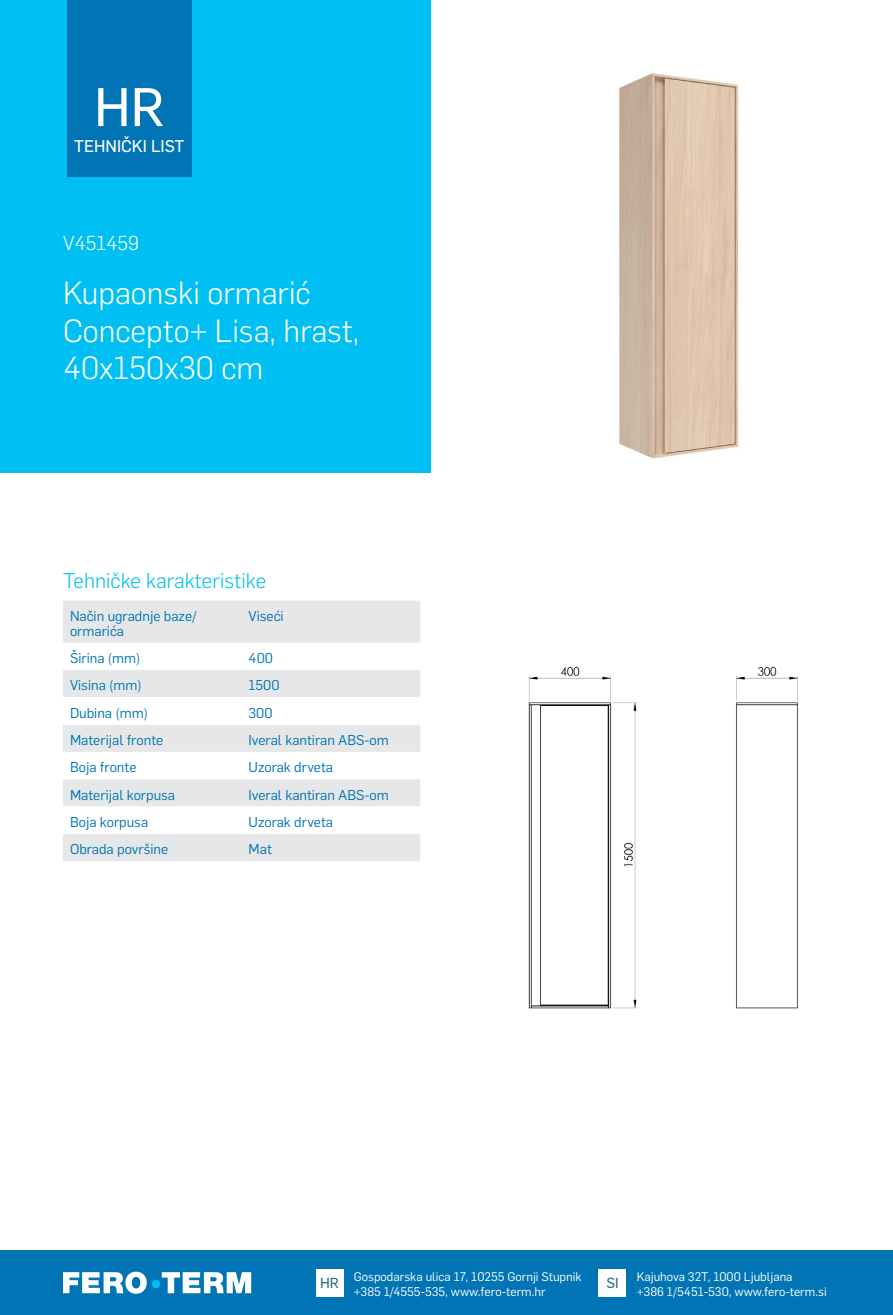
<style>
.page{position:relative;width:893px;height:1315px;background:#fff}
.page>*{position:absolute;margin:0;border:0;box-sizing:border-box;transform-origin:0 0}
.t1{font:53.2px "Flama Basic";color:#fff}
.t2{font:300 31.5px/37.8px "Flama";color:#fff}
.t3{font:300 21px "Flama";color:#00c0f3}
.t4{font:300 19.78px "Flama";color:#fff}
.t5{font:16.62px "Flama Basic";color:#fff}
.t6{font:14.35px "Flama Basic";color:#2c7185}
.t7{font:14px/14.7px "Flama";color:#0074b4}
.t8{font:12.25px/15.8px "Flama";color:#fff}
</style>
<div class="page">
<div style="left:0;top:1250px;width:893px;height:65px;background:#0074b4"></div>
<div style="left:316px;top:1269px;width:27px;height:27px;background:#fff"></div>
<div style="left:599px;top:1269px;width:27px;height:27px;background:#fff"></div>
<svg style="left:63px;top:1271px;width:188px;height:22px"></svg>
<div style="left:152px;top:1280px;width:8px;height:8px;background:#00c0f3;border-radius:50%"></div>
<div style="left:0;top:0;width:430px;height:472px;background:#00c0f3"></div>
<div style="left:67px;top:0;width:124px;height:177px;background:#0074b4"></div>
<div style="left:63px;top:601px;width:357px;height:260px;background:#e6e7e8"></div>
<svg style="left:63px;top:642px;width:357px;height:192px"></svg>
<img style="left:528px;top:666px;width:270px;height:343px">
<img style="left:619px;top:73px;width:120px;height:386px">
<h1 class="t1" style="left:94px;top:70px;width:72px">HR</h1>
<p class="t5" style="left:74px;top:134px;width:112px">TEHNIČKI LIST</p>
<h3 class="t4" style="left:63px;top:229px;width:78px">V451459</h3>
<h2 class="t2" style="left:63px;top:272px;width:298px">Kupaonski ormarić<br>Concepto+ Lisa, hrast,<br>40x150x30 cm</h2>
<h3 class="t3" style="left:63px;top:567px;width:205px">Tehničke karakteristike</h3>
<p class="t7" style="left:70px;top:608px;width:128px">Način ugradnje baze/ ormarića</p>
<p class="t7" style="left:249px;top:608px;width:37px">Viseći</p>
<p class="t7" style="left:70px;top:650px;width:72px">Širina (mm)</p>
<p class="t7" style="left:249px;top:650px;width:26px">400</p>
<p class="t7" style="left:70px;top:677px;width:73px">Visina (mm)</p>
<p class="t7" style="left:249px;top:677px;width:32px">1500</p>
<p class="t7" style="left:70px;top:704px;width:80px">Dubina (mm)</p>
<p class="t7" style="left:249px;top:704px;width:26px">300</p>
<p class="t7" style="left:70px;top:731px;width:95px">Materijal fronte</p>
<p class="t7" style="left:249px;top:731px;width:142px">Iveral kantiran ABS-om</p>
<p class="t7" style="left:70px;top:759px;width:68px">Boja fronte</p>
<p class="t7" style="left:249px;top:759px;width:86px">Uzorak drveta</p>
<p class="t7" style="left:70px;top:786px;width:107px">Materijal korpusa</p>
<p class="t7" style="left:249px;top:786px;width:142px">Iveral kantiran ABS-om</p>
<p class="t7" style="left:70px;top:813px;width:80px">Boja korpusa</p>
<p class="t7" style="left:249px;top:813px;width:86px">Uzorak drveta</p>
<p class="t7" style="left:70px;top:841px;width:100px">Obrada površine</p>
<p class="t7" style="left:249px;top:841px;width:25px">Mat</p>
<p class="t6" style="left:320px;top:1272px;width:20px">HR</p>
<p class="t8" style="left:637px;top:1267px;width:191px">Kajuhova 32T, 1000 Ljubljana<br>+386 1/5451-530, www.fero-term.si</p>
<p class="t8" style="left:354px;top:1267px;width:229px">Gospodarska ulica 17, 10255 Gornji Stupnik +385 1/4555-535, www.fero-term.hr</p>
<p class="t6" style="left:606px;top:1272px;width:14px">SI</p>
</div>
